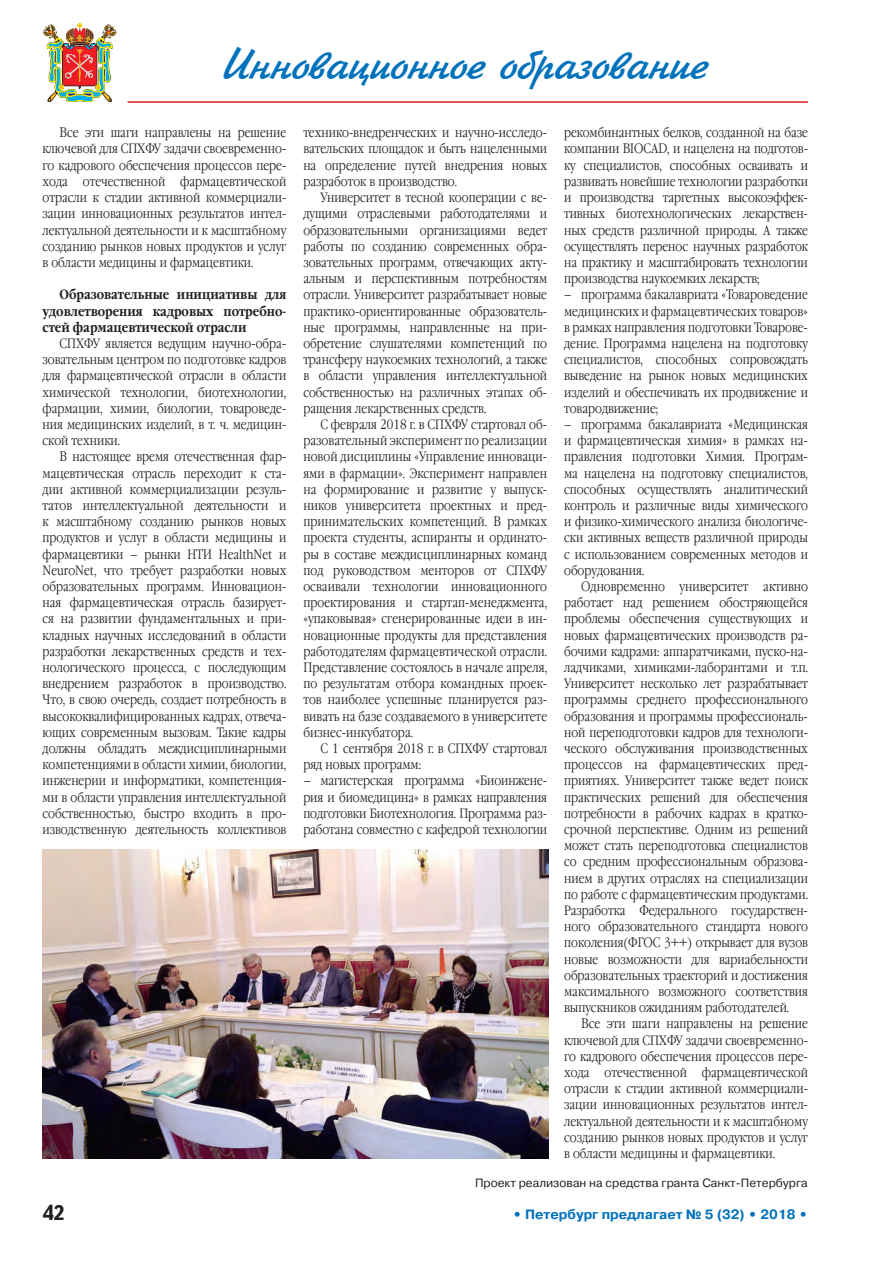
<style>
.page{position:relative;width:893px;height:1263px;background:#fff}
.page>*{position:absolute;margin:0;border:0;box-sizing:border-box;transform-origin:0 0}
.t1{font:45px "Jikharev Plain";color:#0072bc}
.t2{font:700 21px "Taxi";color:#231f20}
.t3{font:300 13.5px/16.2px "Garamond Narrow C";color:#231f20;text-align:justify}
.t4{font:700 13.5px/16.2px "Garamond Narrow C";color:#231f20;text-align:justify}
.t5{font:700 13.5px "Pragmatica C";color:#0072bc}
.t6{font:12px "Pragmatica C";color:#231f20}
</style>
<div class="page">
<img style="left:43px;top:23px;width:74px;height:79px">
<hr style="left:128px;top:101px;width:680px;height:2px;background:#d7171f">
<img style="left:43px;top:849px;width:506px;height:309px">
<h1 class="t1" style="left:220px;top:38px;width:487px">Инновационное образование</h1>
<p class="t3" style="left:43px;top:125px;width:245px;text-indent:17px">Все эти шаги направлены на решение ключевой для СПХФУ задачи своевременно&shy;го кадрового обеспечения процессов пере&shy;хода отечественной фармацевтической отрасли к стадии активной коммерциали&shy;зации инновационных результатов интел&shy;лектуальной деятельности и к масштабному созданию рынков новых продуктов и услуг в области медицины и фармацевтики.</p>
<p class="t4" style="left:43px;top:287px;width:245px;text-indent:17px">Образовательные инициативы для удовлетворения кадровых потребно&shy;стей фармацевтической отрасли</p>
<p class="t3" style="left:43px;top:336px;width:245px;text-indent:17px">СПХФУ является ведущим научно-обра&shy;зовательным центром по подготовке кадров для фармацевтической отрасли в области химической технологии, биотехнологии, фармации, химии, биологии, товароведе&shy;ния медицинских изделий, в т. ч. медицин&shy;ской техники.</p>
<p class="t3" style="left:43px;top:449px;width:245px;text-indent:17px">В настоящее время отечественная фар&shy;мацевтическая отрасль переходит к ста&shy;дии активной коммерциализации резуль&shy;татов интеллектуальной деятельности и к масштабному созданию рынков новых продуктов и услуг в области медицины и фармацевтики – рынки НТИ HealthNet и NeuroNet, что требует разработки новых образовательных программ. Инновацион&shy;ная фармацевтическая отрасль базирует&shy;ся на развитии фундаментальных и при&shy;кладных научных исследований в области разработки лекарственных средств и тех&shy;нологического процесса, с последующим внедрением разработок в производство.<br>Что, в свою очередь, создает потребность в высококвалифицированных кадрах, отвеча&shy;ющих современным вызовам. Такие кадры должны обладать междисциплинарными компетенциями в области химии, биологии, инженерии и информатики, компетенция&shy;ми в области управления интеллектуальной собственностью, быстро входить в про&shy;изводственную деятельность коллективов</p>
<h2 class="t2" style="left:43px;top:1200px;width:24px">42</h2>
<p class="t3" style="left:564px;top:125px;width:245px">рекомбинантных белков, созданной на базе компании BIOCAD, и нацелена на подготов&shy;ку специалистов, способных осваивать и развивать новейшие технологии разработки и производства таргетных высокоэффек&shy;тивных биотехнологических лекарствен&shy;ных средств различной природы. А также осуществлять перенос научных разработок на практику и масштабировать технологии производства наукоемких лекарств;</p>
<p class="t3" style="left:564px;top:287px;width:245px">– программа бакалавриата «Товароведение медицинских и фармацевтических товаров» в рамках направления подготовки Товарове&shy;дение. Программа нацелена на подготовку специалистов, способных сопровождать выведение на рынок новых медицинских изделий и обеспечивать их продвижение и товародвижение;</p>
<p class="t3" style="left:564px;top:417px;width:245px">– программа бакалавриата «Медицинская и фармацевтическая химия» в рамках на&shy;правления подготовки Химия. Програм&shy;ма нацелена на подготовку специалистов, способных осуществлять аналитический контроль и различные виды химического и физико-химического анализа биологиче&shy;ски активных веществ различной природы с использованием современных методов и оборудования.</p>
<p class="t3" style="left:564px;top:579px;width:245px;text-indent:17px">Одновременно университет активно работает над решением обостряющейся проблемы обеспечения существующих и новых фармацевтических производств ра&shy;бочими кадрами: аппаратчиками, пуско-на&shy;ладчиками, химиками-лаборантами и т.п.<br>Университет несколько лет разрабатывает программы среднего профессионального образования и программы профессиональ&shy;ной переподготовки кадров для технологи&shy;ческого обслуживания производственных процессов на фармацевтических пред&shy;приятиях. Университет также ведет поиск практических решений для обеспечения потребности в рабочих кадрах в кратко&shy;срочной перспективе. Одним из решений может стать переподготовка специалистов со средним профессиональным образова&shy;нием в других отраслях на специализации по работе с фармацевтическим продуктами.<br>Разработка Федерального государствен&shy;ного образовательного стандарта нового поколения(ФГОС 3++) открывает для вузов новые возможности для вариабельности образовательных траекторий и достижения максимального возможного соответствия выпускников ожиданиям работодателей.</p>
<p class="t3" style="left:564px;top:1016px;width:245px;text-indent:17px">Все эти шаги направлены на решение ключевой для СПХФУ задачи своевременно&shy;го кадрового обеспечения процессов пере&shy;хода отечественной фармацевтической отрасли к стадии активной коммерциали&shy;зации инновационных результатов интел&shy;лектуальной деятельности и к масштабному созданию рынков новых продуктов и услуг в области медицины и фармацевтики.</p>
<p class="t6" style="left:475px;top:1176px;width:334px">Проект реализован на средства гранта Санкт-Петербурга</p>
<p class="t3" style="left:303px;top:125px;width:245px">технико-внедренческих и научно-исследо&shy;вательских площадок и быть нацеленными на определение путей внедрения новых разработок в производство.</p>
<p class="t3" style="left:303px;top:190px;width:245px;text-indent:17px">Университет в тесной кооперации с ве&shy;дущими отраслевыми работодателями и образовательными организациями ведет работы по созданию современных обра&shy;зовательных программ, отвечающих акту&shy;альным и перспективным потребностям отрасли. Университет разрабатывает новые практико-ориентированные образователь&shy;ные программы, направленные на при&shy;обретение слушателями компетенций по трансферу наукоемких технологий, а также в области управления интеллектуальной собственностью на различных этапах об&shy;ращения лекарственных средств.</p>
<p class="t3" style="left:303px;top:417px;width:245px;text-indent:17px">С февраля 2018 г. в СПХФУ стартовал об&shy;разовательный эксперимент по реализации новой дисциплины «Управление инноваци&shy;ями в фармации». Эксперимент направлен на формирование и развитие у выпуск&shy;ников университета проектных и пред&shy;принимательских компетенций. В рамках проекта студенты, аспиранты и ординато&shy;ры в составе междисциплинарных команд под руководством менторов от СПХФУ осваивали технологии инновационного проектирования и стартап-менеджмента, «упаковывая» сгенерированные идеи в ин&shy;новационные продукты для представления работодателям фармацевтической отрасли.<br>Представление состоялось в начале апреля, по результатам отбора командных проек&shy;тов наиболее успешные планируется раз&shy;вивать на базе создаваемого в университете бизнес-инкубатора.</p>
<p class="t3" style="left:303px;top:741px;width:245px;text-indent:17px">С 1 сентября 2018 г. в СПХФУ стартовал ряд новых программ:</p>
<p class="t3" style="left:303px;top:773px;width:245px">– магистерская программа «Биоинжене&shy;рия и биомедицина» в рамках направления подготовки Биотехнология. Программа раз&shy;работана совместно с кафедрой технологии</p>
<p class="t5" style="left:513px;top:1207px;width:297px">• Петербург предлагает № 5 (32) • 2018 •</p>
</div>
